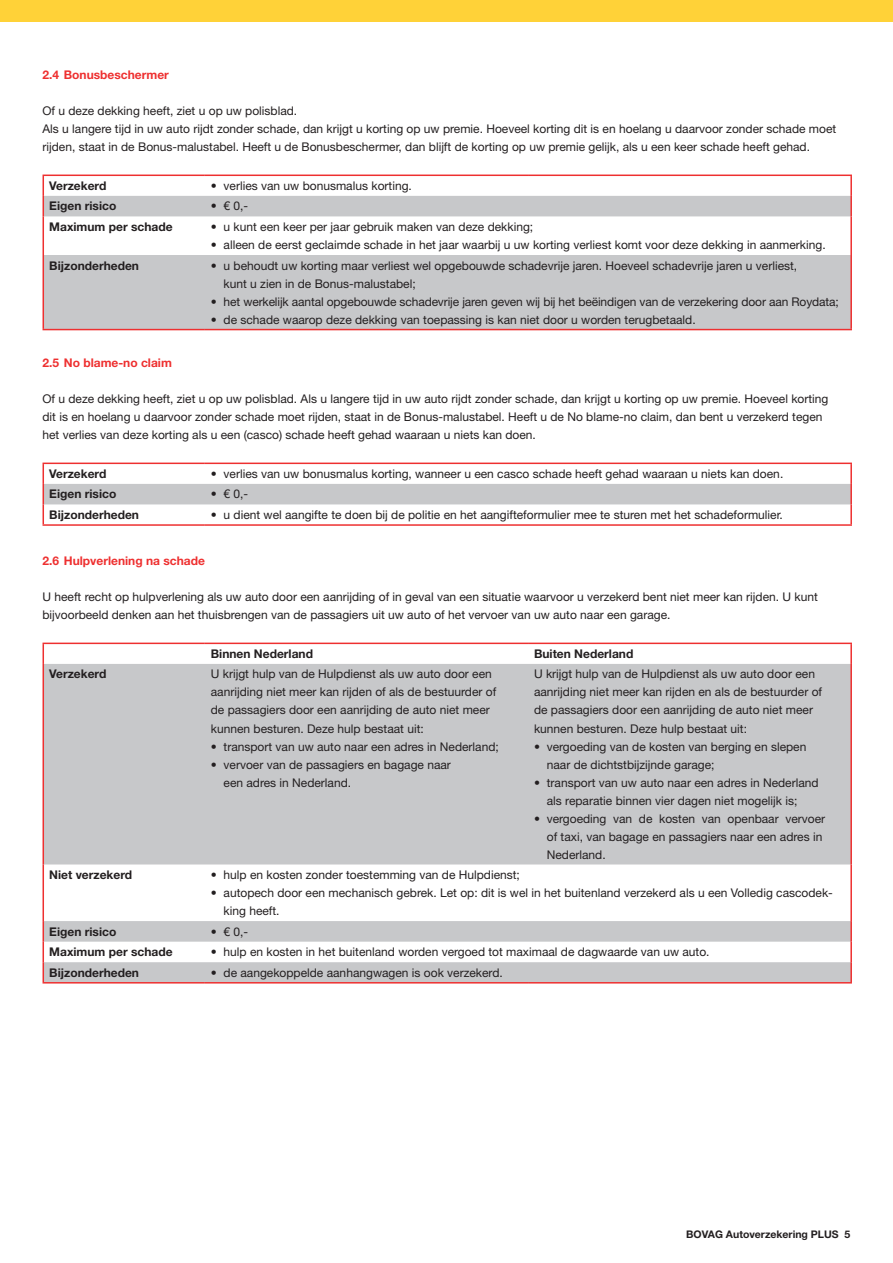
<style>
.page{position:relative;width:893px;height:1263px;background:#fff}
.page>*{position:absolute;margin:0;border:0;box-sizing:border-box;transform-origin:0 0}
.t1{font:12px/18px "Helvetica Neue LT Std";color:#231f20}
.t2{font:700 12px "Helvetica Neue LT Std";color:#231f20}
.t3{font:700 12px "Helvetica Neue LT Std";color:#ee3030}
.t4{font:700 10.5px "Helvetica Neue LT Std";color:#231f20}
</style>
<div class="page">
<div style="left:0;top:0;width:893px;height:21px;background:#ffd238"></div>
<svg style="left:44px;top:196px;width:806px;height:133px;fill:#c7c8ca"></svg>
<hr style="left:43px;top:175px;width:162px;height:1px;background:#ee3030">
<hr style="left:205px;top:175px;width:323px;height:1px;background:#ee3030">
<hr style="left:528px;top:175px;width:324px;height:1px;background:#ee3030">
<hr style="left:850px;top:176px;width:2px;height:20px;background:#ee3030">
<svg style="left:43px;top:176px;width:1px;height:40px"></svg>
<hr style="left:850px;top:196px;width:2px;height:20px;background:#ee3030">
<hr style="left:43px;top:216px;width:1px;height:39px;background:#ee3030">
<hr style="left:850px;top:216px;width:2px;height:39px;background:#ee3030">
<hr style="left:43px;top:255px;width:1px;height:74px;background:#ee3030">
<hr style="left:43px;top:329px;width:162px;height:1px;background:#ee3030">
<hr style="left:205px;top:329px;width:323px;height:1px;background:#ee3030">
<hr style="left:528px;top:329px;width:324px;height:1px;background:#ee3030">
<hr style="left:850px;top:255px;width:2px;height:74px;background:#ee3030">
<hr style="left:205px;top:463px;width:647px;height:1px;background:#ee3030">
<hr style="left:850px;top:464px;width:2px;height:20px;background:#ee3030">
<hr style="left:850px;top:484px;width:2px;height:20px;background:#ee3030">
<svg style="left:43px;top:463px;width:808px;height:61px"></svg>
<hr style="left:43px;top:524px;width:162px;height:2px;background:#ee3030">
<hr style="left:850px;top:504px;width:2px;height:20px;background:#ee3030">
<hr style="left:205px;top:524px;width:647px;height:2px;background:#ee3030">
<svg style="left:44px;top:664px;width:806px;height:318px;fill:#c7c8ca"></svg>
<svg style="left:43px;top:644px;width:1px;height:20px"></svg>
<hr style="left:43px;top:664px;width:1px;height:200px;background:#ee3030">
<hr style="left:43px;top:643px;width:162px;height:1px;background:#ee3030">
<hr style="left:205px;top:643px;width:323px;height:1px;background:#ee3030">
<hr style="left:528px;top:643px;width:324px;height:1px;background:#ee3030">
<hr style="left:850px;top:644px;width:2px;height:20px;background:#ee3030">
<hr style="left:850px;top:664px;width:2px;height:200px;background:#ee3030">
<hr style="left:43px;top:864px;width:1px;height:57px;background:#ee3030">
<hr style="left:850px;top:864px;width:2px;height:57px;background:#ee3030">
<hr style="left:850px;top:921px;width:2px;height:21px;background:#ee3030">
<hr style="left:850px;top:942px;width:2px;height:20px;background:#ee3030">
<svg style="left:43px;top:921px;width:1px;height:61px"></svg>
<hr style="left:43px;top:982px;width:162px;height:1px;background:#ee3030">
<hr style="left:205px;top:982px;width:323px;height:1px;background:#ee3030">
<hr style="left:528px;top:982px;width:324px;height:1px;background:#ee3030">
<hr style="left:850px;top:962px;width:2px;height:20px;background:#ee3030">
<p class="t3" style="left:43px;top:67px;width:128px">2.4 Bonusbeschermer</p>
<p class="t1" style="left:43px;top:101px;width:795px">Of u deze dekking heeft, ziet u op uw polisblad.<br>Als u langere tijd in uw auto rijdt zonder schade, dan krijgt u korting op uw premie. Hoeveel korting dit is en hoelang u daarvoor zonder schade moet rijden, staat in de Bonus-malustabel. Heeft u de Bonusbeschermer, dan blijft de korting op uw premie gelijk, als u een keer schade heeft gehad.</p>
<p class="t2" style="left:49px;top:178px;width:59px">Verzekerd</p>
<p class="t1" style="left:211px;top:176px;width:203px">• verlies van uw bonusmalus korting.</p>
<p class="t2" style="left:49px;top:199px;width:69px">Eigen risico</p>
<p class="t1" style="left:211px;top:197px;width:39px">• € 0,-</p>
<p class="t2" style="left:49px;top:219px;width:125px">Maximum per schade</p>
<p class="t1" style="left:211px;top:218px;width:324px">• u kunt een keer per jaar gebruik maken van deze dekking;</p>
<p class="t1" style="left:211px;top:236px;width:616px">• alleen de eerst geclaimde schade in het jaar waarbij u uw korting verliest komt voor deze dekking in aanmerking.</p>
<p class="t2" style="left:49px;top:258px;width:91px">Bijzonderheden</p>
<p class="t1" style="left:224px;top:256px;width:575px;text-indent:-13px">• u behoudt uw korting maar verliest wel opgebouwde schadevrije jaren. Hoeveel schadevrije jaren u verliest, kunt u zien in de Bonus-malustabel;</p>
<p class="t1" style="left:211px;top:292px;width:630px">• het werkelijk aantal opgebouwde schadevrije jaren geven wij bij het beëindigen van de verzekering door aan Roydata;</p>
<p class="t1" style="left:211px;top:310px;width:486px">• de schade waarop deze dekking van toepassing is kan niet door u worden terugbetaald.</p>
<p class="t3" style="left:43px;top:355px;width:131px">2.5 No blame-no claim</p>
<p class="t1" style="left:43px;top:389px;width:787px">Of u deze dekking heeft, ziet u op uw polisblad. Als u langere tijd in uw auto rijdt zonder schade, dan krijgt u korting op uw premie. Hoeveel korting dit is en hoelang u daarvoor zonder schade moet rijden, staat in de Bonus-malustabel. Heeft u de No blame-no claim, dan bent u verzekerd tegen het verlies van deze korting als u een (casco) schade heeft gehad waaraan u niets kan doen.</p>
<p class="t2" style="left:49px;top:466px;width:59px">Verzekerd</p>
<p class="t1" style="left:211px;top:464px;width:574px">• verlies van uw bonusmalus korting, wanneer u een casco schade heeft gehad waaraan u niets kan doen.</p>
<p class="t2" style="left:49px;top:487px;width:69px">Eigen risico</p>
<p class="t1" style="left:211px;top:485px;width:39px">• € 0,-</p>
<p class="t2" style="left:49px;top:507px;width:91px">Bijzonderheden</p>
<p class="t1" style="left:211px;top:506px;width:573px">• u dient wel aangifte te doen bij de politie en het aangifteformulier mee te sturen met het schadeformulier.</p>
<p class="t3" style="left:43px;top:553px;width:164px">2.6 Hulpverlening na schade</p>
<p class="t1" style="left:43px;top:587px;width:777px">U heeft recht op hulpverlening als uw auto door een aanrijding of in geval van een situatie waarvoor u verzekerd bent niet meer kan rijden. U kunt bijvoorbeeld denken aan het thuisbrengen van de passagiers uit uw auto of het vervoer van uw auto naar een garage.</p>
<p class="t2" style="left:211px;top:646px;width:104px">Binnen Nederland</p>
<p class="t2" style="left:534px;top:646px;width:101px">Buiten Nederland</p>
<p class="t2" style="left:49px;top:667px;width:59px">Verzekerd</p>
<p class="t1" style="left:211px;top:665px;width:287px">U krijgt hulp van de Hulpdienst als uw auto door een aanrijding niet meer kan rijden of als de bestuurder of de passagiers door een aanrijding de auto niet meer kunnen besturen. Deze hulp bestaat uit:</p>
<p class="t1" style="left:211px;top:737px;width:289px">• transport van uw auto naar een adres in Nederland;</p>
<p class="t1" style="left:224px;top:755px;width:229px;text-indent:-13px">• vervoer van de passagiers en bagage naar een adres in Nederland.</p>
<p class="t1" style="left:534px;top:665px;width:290px">U krijgt hulp van de Hulpdienst als uw auto door een aanrijding niet meer kan rijden en als de bestuurder of de passagiers door een aanrijding de auto niet meer kunnen besturen. Deze hulp bestaat uit:</p>
<p class="t1" style="left:547px;top:737px;width:261px;text-indent:-13px">• vergoeding van de kosten van berging en slepen naar de dichtstbijzijnde garage;</p>
<p class="t1" style="left:547px;top:773px;width:273px;text-indent:-13px">• transport van uw auto naar een adres in Nederland als reparatie binnen vier dagen niet mogelijk is;</p>
<p class="t1" style="left:547px;top:809px;width:280px;text-indent:-13px">• vergoeding van de kosten van openbaar vervoer of taxi, van bagage en passagiers naar een adres in<br>Nederland.</p>
<p class="t2" style="left:49px;top:867px;width:84px">Niet verzekerd</p>
<p class="t1" style="left:211px;top:866px;width:311px">• hulp en kosten zonder toestemming van de Hulpdienst;</p>
<p class="t1" style="left:224px;top:884px;width:611px;text-indent:-13px">• autopech door een mechanisch gebrek. Let op: dit is wel in het buitenland verzekerd als u een Volledig cascodek&shy;king heeft.</p>
<p class="t2" style="left:49px;top:924px;width:69px">Eigen risico</p>
<p class="t1" style="left:211px;top:922px;width:39px">• € 0,-</p>
<p class="t2" style="left:49px;top:944px;width:125px">Maximum per schade</p>
<p class="t1" style="left:211px;top:943px;width:500px">• hulp en kosten in het buitenland worden vergoed tot maximaal de dagwaarde van uw auto.</p>
<p class="t2" style="left:49px;top:965px;width:91px">Bijzonderheden</p>
<p class="t1" style="left:211px;top:963px;width:293px">• de aangekoppelde aanhangwagen is ook verzekerd.</p>
<p class="t4" style="left:686px;top:1228px;width:166px">BOVAG Autoverzekering PLUS 5</p>
</div>
